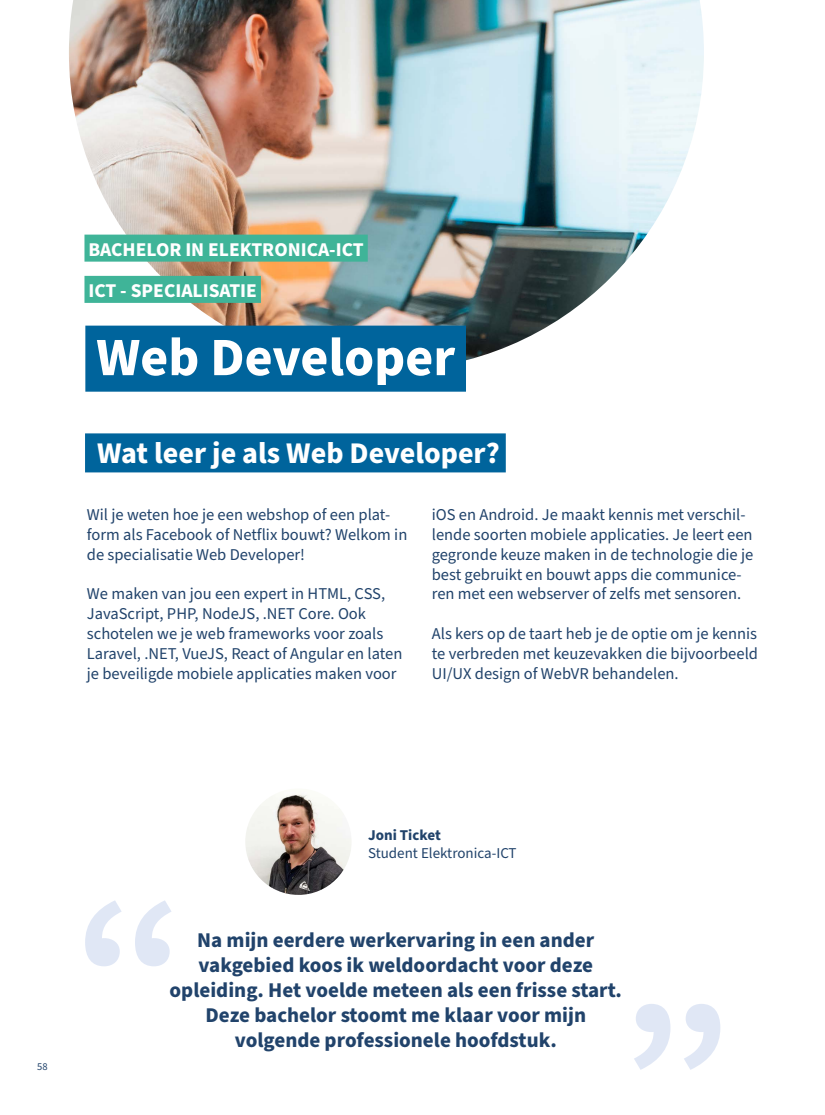
<style>
.page{position:relative;width:825px;height:1115px;background:#fff}
.page>*{position:absolute;margin:0;border:0;box-sizing:border-box;transform-origin:0 0}
.t1{font:700 54px "Source Sans Pro";color:#fff}
.t2{font:700 30px "Source Sans Pro";color:#fff}
.t3{font:700 21px/25.2px "Source Sans Pro";color:#21436b;text-align:center}
.t4{font:700 19.5px/41.2px "Source Sans Pro";color:#fff}
.t5{font:16.5px/19.8px "Source Sans Pro";color:#21436b}
.t6{font:15px "Source Sans Pro";color:#21436b}
.t7{font:700 15px "Source Sans Pro";color:#21436b}
.t8{font:10.5px "Source Sans Pro";color:#21436b}
</style>
<div class="page">
<img style="left:69px;top:0;width:635px;height:361px">
<img style="left:245px;top:788px;width:107px;height:106px;border-radius:53px">
<div style="left:85px;top:433px;width:421px;height:39px;background:#00649c"></div>
<div style="left:85px;top:325px;width:381px;height:66px;background:#00649c"></div>
<div style="left:84px;top:234px;width:284px;height:27px;background:#3fb498"></div>
<div style="left:84px;top:276px;width:177px;height:27px;background:#3fb498"></div>
<svg style="left:85px;top:900px;width:86px;height:65px"></svg>
<svg style="left:634px;top:1004px;width:86px;height:65px"></svg>
<p class="t4" style="left:88px;top:229px;width:277px">BACHELOR IN ELEKTRONICA-ICT<br>ICT - SPECIALISATIE</p>
<h1 class="t1" style="left:96px;top:320px;width:360px">Web Developer</h1>
<h2 class="t2" style="left:97px;top:433px;width:404px">Wat leer je als Web Developer?</h2>
<p class="t5" style="left:87px;top:505px;width:322px">Wil je weten hoe je een webshop of een plat&shy;form als Facebook of Netflix bouwt? Welkom in de specialisatie Web Developer!</p>
<p class="t5" style="left:87px;top:584px;width:317px">We maken van jou een expert in HTML, CSS, JavaScript, PHP, NodeJS, .NET Core. Ook schotelen we je web frameworks voor zoals Laravel, .NET, VueJS, React of Angular en laten je beveiligde mobiele applicaties maken voor</p>
<p class="t5" style="left:432px;top:505px;width:323px">iOS en Android. Je maakt kennis met verschil&shy;lende soorten mobiele applicaties. Je leert een gegronde keuze maken in de technologie die je best gebruikt en bouwt apps die communice&shy;ren met een webserver of zelfs met sensoren.</p>
<p class="t5" style="left:432px;top:624px;width:328px;text-align:justify">Als kers op de taart heb je de optie om je kennis te verbreden met keuzevakken die bijvoorbeeld UI/UX design of WebVR behandelen.</p>
<p class="t8" style="left:37px;top:1059px;width:12px">58</p>
<p class="t7" style="left:368px;top:824px;width:74px">Joni Ticket</p>
<p class="t6" style="left:368px;top:842px;width:150px">Student Elektronica-ICT</p>
<p class="t3" style="left:170px;top:927px;width:454px">Na mijn eerdere werkervaring in een ander vakgebied koos ik weldoordacht voor deze opleiding. Het voelde meteen als een frisse start.<br>Deze bachelor stoomt me klaar voor mijn volgende professionele hoofdstuk.</p>
</div>
